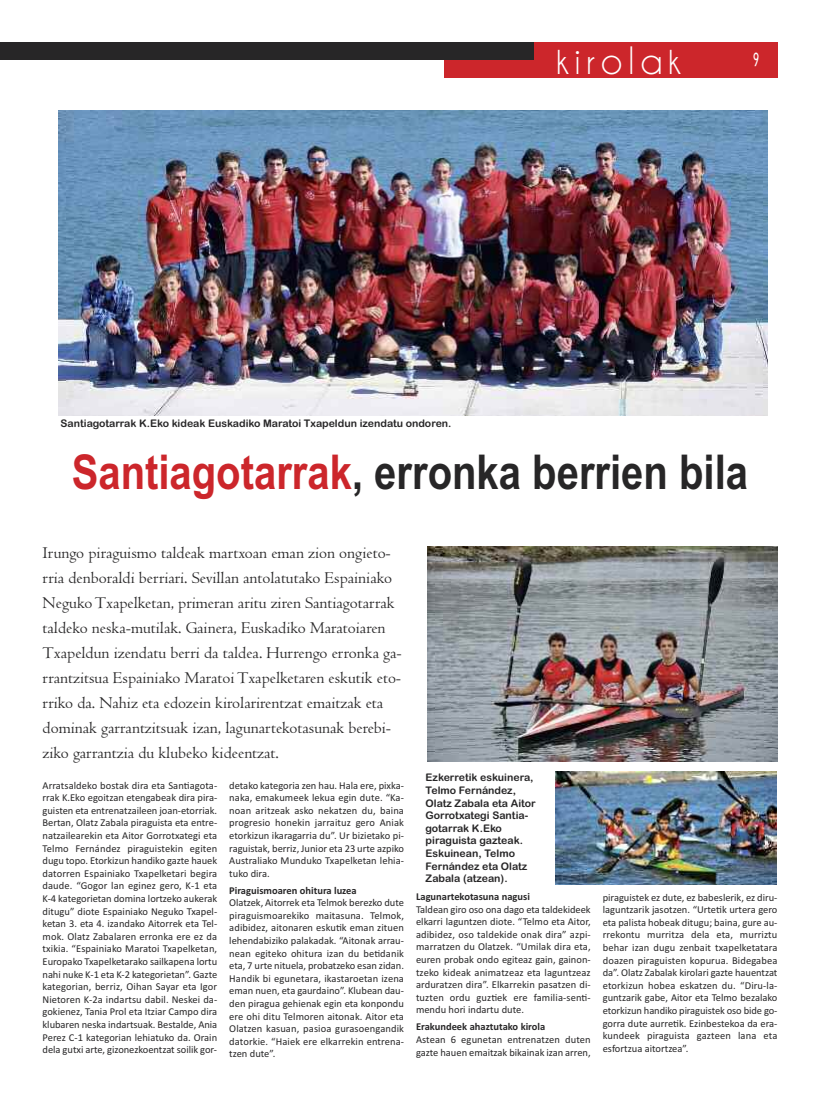
<style>
.page{position:relative;width:820px;height:1106px;background:#fff}
.page>*{position:absolute;margin:0;border:0;box-sizing:border-box;transform-origin:0 0}
.t1{font:700 48px "Arial";color:#272627;scale:.83 1}
.t2{font:40px "Champagne&Limousines";letter-spacing:.15em;color:#fff}
.t3{font:700 19.2px "Champagne&Limousines";color:#fff;scale:.62 1}
.t4{font:17px/25px "Centaur";color:#272627}
.t5{font:10.5px/12.6px "Calibri";color:#272627;text-align:justify}
.t6{font:10.5px/12.6px "Arial Rounded MT Bold";color:#272627}
.t7{font:700 10.5px "Calibri";color:#272627}
.s1{color:#cc262b}
</style>
<div class="page">
<div style="left:443px;top:43px;width:334px;height:35px;background:#cc262b"></div>
<div style="left:0;top:43px;width:533px;height:17px;background:#272627"></div>
<img style="left:555px;top:771px;width:221px;height:113px">
<img style="left:427px;top:546px;width:350px;height:215px">
<img style="left:58px;top:111px;width:709px;height:304px">
<h2 class="t2" style="left:556px;top:36px;width:126px">kirolak</h2>
<h3 class="t3" style="left:752px;top:48px;width:12px">9</h3>
<p class="t6" style="left:61px;top:417px;width:392px">Santiagotarrak K.Eko kideak Euskadiko Maratoi Txapeldun izendatu ondoren.</p>
<h1 class="t1" style="left:72px;top:445px;width:816px"><span class="s1">Santiagotarrak</span>, erronka berrien bila</h1>
<p class="t4" style="left:43px;top:540px;width:360px">Irungo piraguismo taldeak martxoan eman zion ongieto&shy;rria denboraldi berriari. Sevillan antolatutako Espainiako NegukoTxapelketan, primeran aritu ziren Santiagotarrak taldeko neska-mutilak. Gainera, Euskadiko Maratoiaren Txapeldun izendatu berri da taldea. Hurrengo erronka ga&shy;rrantzitsua Espainiako MaratoiTxapelketaren eskutik eto&shy;rriko da. Nahiz eta edozein kirolarirentzat emaitzak eta dominak garrantzitsuak izan, lagunartekotasunak berebi&shy;ziko garrantzia du klubeko kideentzat.</p>
<p class="t5" style="left:43px;top:778px;width:176px">Arratsaldeko bostak dira eta Santiagota&shy;rrak K.Eko egoitzan etengabeak dira pira&shy;guisten eta entrenatzaileen joan-etorriak.<br>Bertan, Olatz Zabala piraguista eta entre&shy;natzailearekin eta Aitor Gorrotxategi eta Telmo Fernández piraguistekin egiten dugu topo. Etorkizun handiko gazte hauek datorren Espainiako Txapelketari begira daude. “Gogor lan eginez gero, K-1 eta K-4 kategorietan domina lortzeko aukerak ditugu” diote Espainiako Neguko Txapel&shy;ketan 3. eta 4. izandako Aitorrek eta Tel&shy;mok. Olatz Zabalaren erronka ere ez da txikia. “Espainiako Maratoi Txapelketan, Europako Txapelketarako sailkapena lortu nahi nuke K-1 eta K-2 kategorietan”. Gazte kategorian, berriz, Oihan Sayar eta Igor Nietoren K-2a indartsu dabil. Neskei da&shy;gokienez, Tania Prol eta Itziar Campo dira klubaren neska indartsuak. Bestalde, Ania Perez C-1 kategorian lehiatuko da. Orain dela gutxi arte, gizonezkoentzat soilik gor-</p>
<p class="t5" style="left:229px;top:778px;width:176px">detako kategoria zen hau. Hala ere, pixka&shy;naka, emakumeek lekua egin dute. “Ka&shy;noan aritzeak asko nekatzen du, baina progresio honekin jarraituz gero Aniak etorkizun ikaragarria du”. Ur bizietako pi&shy;raguistak, berriz, Junior eta 23 urte azpiko Australiako Munduko Txapelketan lehia&shy;tuko dira.</p>
<p class="t7" style="left:229px;top:883px;width:129px">Piraguismoaren ohitura luzea</p>
<p class="t5" style="left:229px;top:896px;width:176px">Olatzek, Aitorrek eta Telmok berezko dute piraguismoarekiko maitasuna. Telmok, adibidez, aitonaren eskutik eman zituen lehendabiziko palakadak. “Aitonak arrau&shy;nean egiteko ohitura izan du betidanik eta, 7 urte nituela, probatzeko esan zidan.<br>Handik bi egunetara, ikastaroetan izena eman nuen, eta gaurdaino”. Klubean dau&shy;den piragua gehienak egin eta konpondu ere ohi ditu Telmoren aitonak. Aitor eta Olatzen kasuan, pasioa gurasoengandik datorkie. “Haiek ere elkarrekin entrena&shy;tzen dute”.</p>
<p class="t6" style="left:425px;top:771px;width:112px">Ezkerretik eskuinera,<br>Telmo Fernández,<br>Olatz Zabala eta Aitor<br>Gorrotxategi Santia&shy;gotarrak K.Eko piraguista gazteak.<br>Eskuinean, Telmo<br>Fernández eta Olatz<br>Zabala (atzean).</p>
<p class="t7" style="left:416px;top:890px;width:115px">Lagunartekotasuna nagusi</p>
<p class="t5" style="left:416px;top:902px;width:176px">Taldean giro oso ona dago eta taldekideek elkarri laguntzen diote. “Telmo eta Aitor, adibidez, oso taldekide onak dira” azpi&shy;marratzen du Olatzek. “Umilak dira eta, euren probak ondo egiteaz gain, gainon&shy;tzeko kideak animatzeaz eta laguntzeaz arduratzen dira”. Elkarrekin pasatzen di&shy;tuzten ordu guztiek ere familia-senti&shy;mendu hori indartu dute.</p>
<p class="t7" style="left:416px;top:1020px;width:131px">Erakundeek ahaztutako kirola</p>
<p class="t5" style="left:416px;top:1033px;width:176px">Astean 6 egunetan entrenatzen duten gazte hauen emaitzak bikainak izan arren,</p>
<p class="t5" style="left:602px;top:890px;width:176px">piraguistek ez dute, ez babeslerik, ez diru&shy;laguntzarik jasotzen. “Urtetik urtera gero eta palista hobeak ditugu; baina, gure au&shy;rrekontu murritza dela eta, murriztu behar izan dugu zenbait txapelketatara doazen piraguisten kopurua. Bidegabea da”. Olatz Zabalak kirolari gazte hauentzat etorkizun hobea eskatzen du. “Diru-la&shy;guntzarik gabe, Aitor eta Telmo bezalako etorkizun handiko piraguistek oso bide go&shy;gorra dute aurretik. Ezinbestekoa da era&shy;kundeek piraguista gazteen lana eta esfortzua aitortzea”.</p>
</div>
